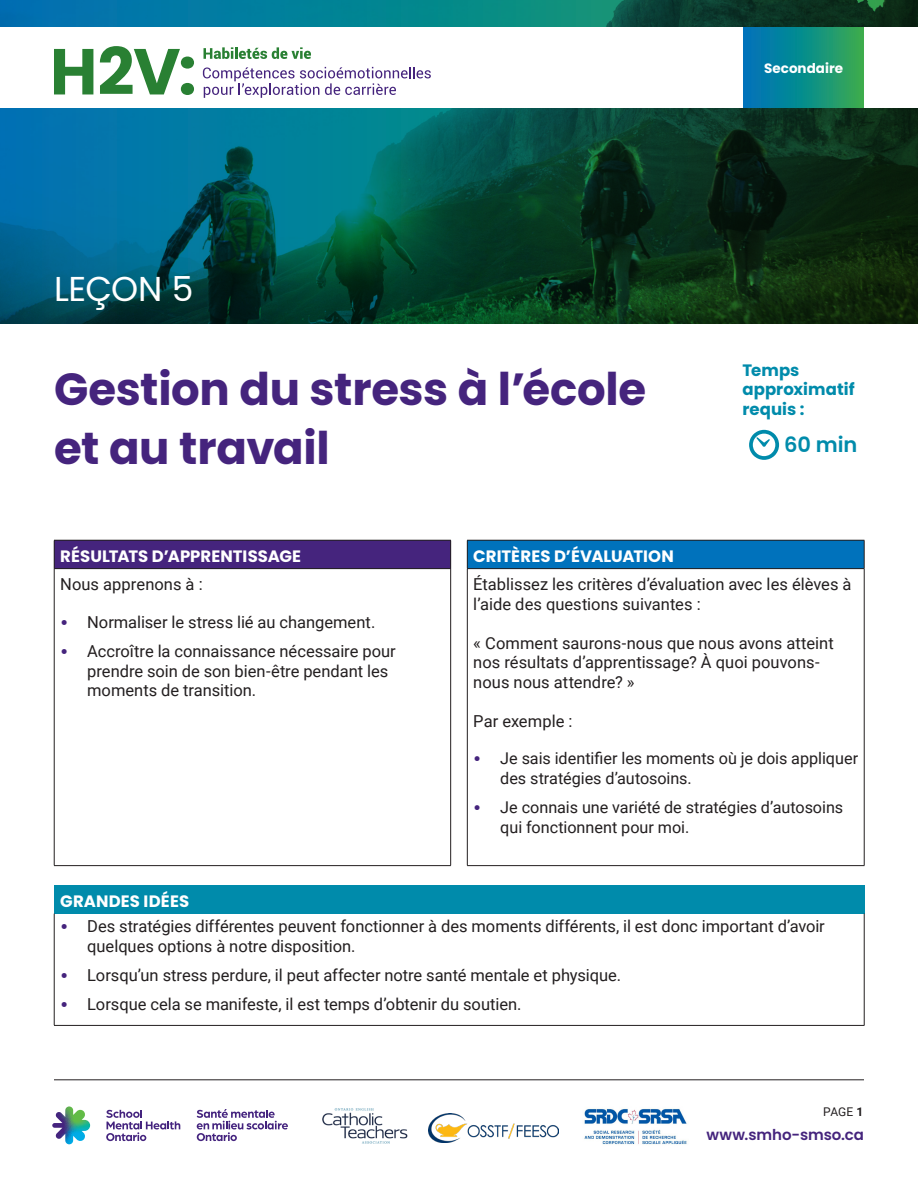
<style>
.page{position:relative;width:918px;height:1188px;background:#fff}
.page>*{position:absolute;margin:0;border:0;box-sizing:border-box;transform-origin:0 0}
.H1_Lesson_Title{font:700 45px/58.5px "Poppins";letter-spacing:-.005em;color:#45247d}
.HED_1{font:34.5px "Poppins";letter-spacing:-.015em;color:#fff}
.H2_Subtitle_Purple{font:600 21px "Poppins";color:#008bab}
.P_Body_Copy_black_11_with_1p_space_after{font:16.5px/19.5px "Roboto";color:#231f20}
.Table_Hed_1{font:700 16.5px "Poppins";letter-spacing:.005em;color:#fff}
.P_Body_Copy_black_11{font:700 16.5px/19.5px "Poppins";letter-spacing:.005em;color:#008bab}
.t1{font:16.2px/19.5px "Roboto";color:#231f20}
.t2{font:600 15px "Poppins";letter-spacing:-.005em;color:#45247d}
.t3{font:700 13.5px "Poppins";color:#fff}
.t4{font:12px "Roboto";color:#231f20}
.s1{font-family:"Poppins";font-weight:700;color:#45247d}
.s2{font-weight:700}
</style>
<div class="page">
<svg style="left:0;top:0;width:918px;height:324px;background:#054d4b"></svg>
<svg style="left:749px;top:430px;width:30px;height:30px"></svg>
<div style="left:54px;top:540px;width:397px;height:29px;background:#45247d"></div>
<hr style="left:54px;top:569px;width:1px;height:296px;background:#231f20">
<hr style="left:450px;top:569px;width:1px;height:296px;background:#231f20">
<hr style="left:54px;top:865px;width:397px;height:1px;background:#231f20">
<hr style="left:54px;top:540px;width:397px;height:1px;background:#231f20">
<svg style="left:54px;top:540px;width:1px;height:28px"></svg>
<svg style="left:450px;top:540px;width:1px;height:29px"></svg>
<hr style="left:54px;top:568px;width:396px;height:1px;background:#231f20">
<div style="left:467px;top:540px;width:397px;height:29px;background:#0072bc"></div>
<hr style="left:467px;top:540px;width:397px;height:1px;background:#231f20">
<svg style="left:467px;top:540px;width:1px;height:28px"></svg>
<svg style="left:864px;top:540px;width:1px;height:28px"></svg>
<hr style="left:467px;top:568px;width:397px;height:1px;background:#231f20">
<hr style="left:467px;top:569px;width:1px;height:296px;background:#231f20">
<hr style="left:864px;top:569px;width:1px;height:296px;background:#231f20">
<hr style="left:467px;top:865px;width:397px;height:1px;background:#231f20">
<div style="left:54px;top:885px;width:810px;height:29px;background:#008bab"></div>
<hr style="left:54px;top:914px;width:1px;height:111px;background:#231f20">
<hr style="left:864px;top:914px;width:1px;height:111px;background:#231f20">
<hr style="left:54px;top:1025px;width:810px;height:1px;background:#231f20">
<div style="left:0;top:27px;width:918px;height:81px;background:#fff"></div>
<svg style="left:54px;top:49px;width:39px;height:45px"></svg>
<svg style="left:100px;top:46px;width:94px;height:49px"></svg>
<svg style="left:204px;top:47px;width:107px;height:12px"></svg>
<svg style="left:203px;top:67px;width:228px;height:31px"></svg>
<div style="left:743px;top:27px;width:121px;height:81px;background:linear-gradient(to right,#0070c0,#32ab51)"></div>
<hr style="left:54px;top:1080px;width:810px;height:1px;background:#231f20">
<svg style="left:52px;top:1106px;width:38px;height:38px"></svg>
<svg style="left:197px;top:1109px;width:91px;height:32px"></svg>
<svg style="left:106px;top:1110px;width:74px;height:31px"></svg>
<img style="left:322px;top:1108px;width:86px;height:36px">
<img style="left:429px;top:1113px;width:129px;height:30px">
<img style="left:584px;top:1108px;width:103px;height:37px">
<p class="HED_1" style="left:54px;top:269px;width:141px">LEÇON 5</p>
<p class="t3" style="left:764px;top:61px;width:80px">Secondaire</p>
<h1 class="H1_Lesson_Title" style="left:54px;top:360px;width:594px">Gestion du stress à l’école et au travail</h1>
<p class="P_Body_Copy_black_11" style="left:742px;top:360px;width:114px">Temps approximatif requis :</p>
<p class="H2_Subtitle_Purple" style="left:784px;top:433px;width:75px">60 min</p>
<p class="Table_Hed_1" style="left:60px;top:547px;width:242px">RÉSULTATS D’APPRENTISSAGE</p>
<p class="P_Body_Copy_black_11_with_1p_space_after" style="left:60px;top:574px;width:144px">Nous apprenons à :</p>
<p class="P_Body_Copy_black_11_with_1p_space_after" style="left:60px;top:612px;width:317px"><span class="s1">•</span> Normaliser le stress lié au changement.</p>
<p class="P_Body_Copy_black_11_with_1p_space_after" style="left:87px;top:641px;width:310px;text-indent:-27px"><span class="s1">•</span> Accroître la connaissance nécessaire pour prendre soin de son bien-être pendant les moments de transition.</p>
<p class="Table_Hed_1" style="left:473px;top:547px;width:202px">CRITÈRES D’ÉVALUATION</p>
<p class="P_Body_Copy_black_11_with_1p_space_after" style="left:473px;top:574px;width:380px">Établissez les critères d’évaluation avec les élèves à l’aide des questions suivantes :</p>
<p class="P_Body_Copy_black_11_with_1p_space_after" style="left:473px;top:633px;width:362px">« Comment saurons-nous que nous avons atteint nos résultats d’apprentissage? À quoi pouvons&shy;nous nous attendre? »</p>
<p class="P_Body_Copy_black_11_with_1p_space_after" style="left:473px;top:711px;width:101px">Par exemple :</p>
<p class="t1" style="left:500px;top:748px;width:359px;text-indent:-27px"><span class="s1">•</span> Je sais identifier les moments où je dois appliquer des stratégies d’autosoins.</p>
<p class="t1" style="left:500px;top:797px;width:344px;text-indent:-27px"><span class="s1">•</span> Je connais une variété de stratégies d’autosoins qui fonctionnent pour moi.</p>
<p class="Table_Hed_1" style="left:60px;top:892px;width:131px">GRANDES IDÉES</p>
<p class="P_Body_Copy_black_11_with_1p_space_after" style="left:87px;top:916px;width:739px;text-indent:-27px"><span class="s1">•</span> Des stratégies différentes peuvent fonctionner à des moments différents, il est donc important d’avoir quelques options à notre disposition.</p>
<p class="P_Body_Copy_black_11_with_1p_space_after" style="left:60px;top:965px;width:563px"><span class="s1">•</span> Lorsqu’un stress perdure, il peut affecter notre santé mentale et physique.</p>
<p class="P_Body_Copy_black_11_with_1p_space_after" style="left:60px;top:994px;width:463px"><span class="s1">•</span> Lorsque cela se manifeste, il est temps d’obtenir du soutien.</p>
<p class="t4" style="left:823px;top:1103px;width:42px">PAGE <span class="s2">1</span></p>
<p class="t2" style="left:706px;top:1126px;width:159px">www.smho-smso.ca</p>
</div>
